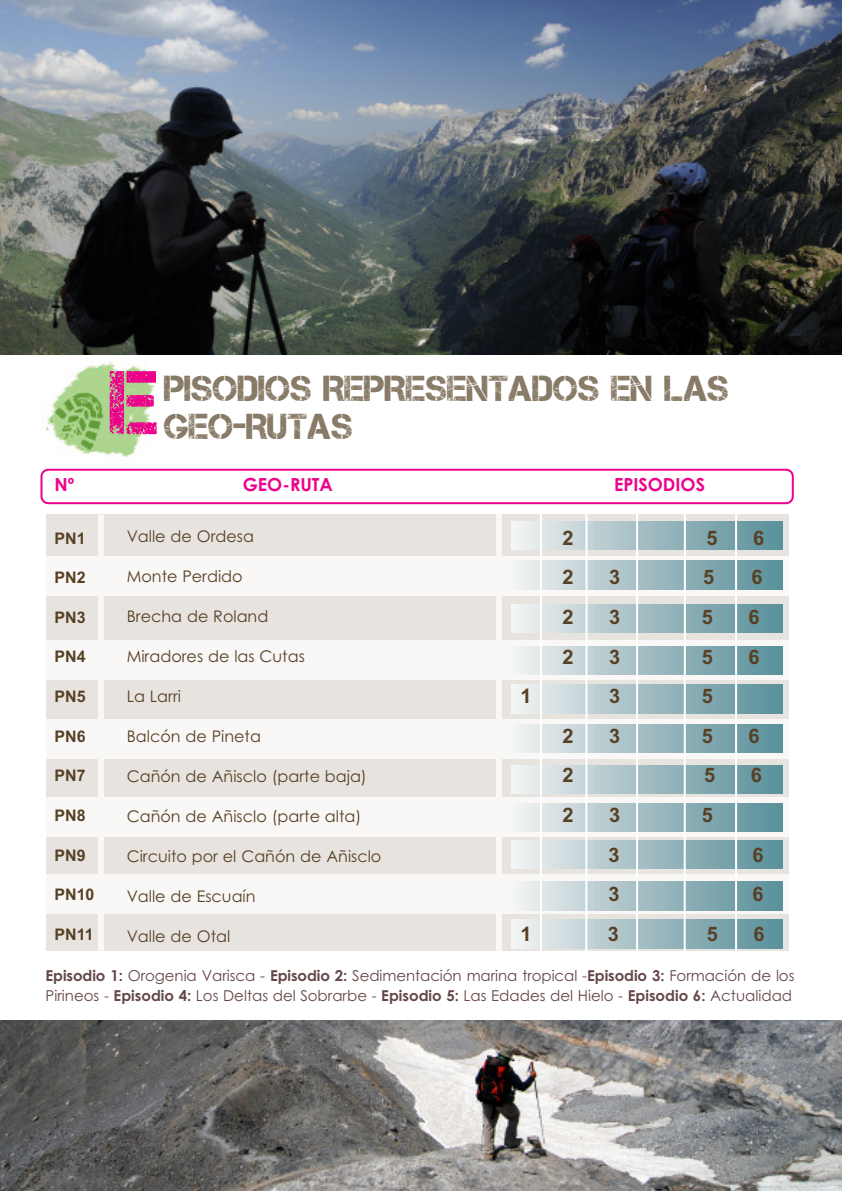
<style>
.page{position:relative;width:842px;height:1191px;background:#fff}
.page>*{position:absolute;margin:0;border:0;box-sizing:border-box;transform-origin:0 0}
.t1{font:90px "Capture Smallz";color:#ed028c}
.t2{font:36px/38px "Capture Smallz";color:#877a66}
.t3{font:700 20px "Arial";color:#574024}
.t4{font:700 18px "Century Gothic";color:#ed028c}
.t5{font:16px "Century Gothic";color:#574024}
.t6{font:700 16px "Arial";color:#574024}
.t7{font:15px/20px "Century Gothic";letter-spacing:-.005em;color:#664748}
.s1{font-weight:700}
</style>
<div class="page">
<div style="left:46px;top:514px;width:742px;height:436px;background:#e7e4e0"></div>
<div style="left:46px;top:556px;width:743px;height:39px;background:#f9f8f7"></div>
<svg style="left:41px;top:469px;width:753px;height:35px"></svg>
<img style="left:43px;top:354px;width:121px;height:103px">
<div style="left:46px;top:640px;width:743px;height:39px;background:#f9f8f7"></div>
<div style="left:46px;top:719px;width:743px;height:40px;background:#f9f8f7"></div>
<div style="left:46px;top:797px;width:743px;height:40px;background:#f9f8f7"></div>
<div style="left:46px;top:874px;width:743px;height:39px;background:#f9f8f7"></div>
<div style="left:98px;top:515px;width:6px;height:435px;background:#f9f8f7"></div>
<div style="left:511px;top:521px;width:271px;height:29px;background:linear-gradient(to right,#f1f0f1,#578d98)"></div>
<div style="left:511px;top:561px;width:271px;height:28px;background:linear-gradient(to right,#f1f0f1,#578d98)"></div>
<div style="left:511px;top:604px;width:271px;height:28px;background:linear-gradient(to right,#f1f0f1,#578d98)"></div>
<div style="left:511px;top:646px;width:271px;height:28px;background:linear-gradient(to right,#f1f0f1,#578d98)"></div>
<div style="left:511px;top:685px;width:271px;height:28px;background:linear-gradient(to right,#f1f0f1,#578d98)"></div>
<div style="left:511px;top:724px;width:271px;height:28px;background:linear-gradient(to right,#f1f0f1,#578d98)"></div>
<div style="left:511px;top:765px;width:271px;height:29px;background:linear-gradient(to right,#f1f0f1,#578d98)"></div>
<div style="left:511px;top:803px;width:271px;height:29px;background:linear-gradient(to right,#f1f0f1,#578d98)"></div>
<div style="left:511px;top:840px;width:271px;height:28px;background:linear-gradient(to right,#f1f0f1,#578d98)"></div>
<div style="left:511px;top:881px;width:271px;height:29px;background:linear-gradient(to right,#f1f0f1,#578d98)"></div>
<div style="left:511px;top:919px;width:271px;height:29px;background:linear-gradient(to right,#f1f0f1,#578d98)"></div>
<div style="left:496px;top:514px;width:6px;height:437px;background:#f9f8f7"></div>
<img style="left:0;top:0;width:842px;height:354px">
<hr style="left:540px;top:510px;width:2px;height:452px;background:#fff">
<hr style="left:585px;top:509px;width:3px;height:452px;background:#fff">
<hr style="left:636px;top:510px;width:2px;height:452px;background:#fff">
<hr style="left:684px;top:510px;width:2px;height:452px;background:#fff">
<hr style="left:735px;top:509px;width:2px;height:451px;background:#fff">
<img style="left:0;top:1020px;width:842px;height:171px">
<h1 class="t1" style="left:110px;top:350px;width:51px">E</h1>
<h2 class="t2" style="left:164px;top:369px;width:566px">PISODIOS REPRESENTADOS EN LAS<br>GEO-RUTAS</h2>
<p class="t4" style="left:54px;top:474px;width:21px">Nº</p>
<p class="t4" style="left:243px;top:474px;width:91px">GEO-RUTA</p>
<p class="t4" style="left:614px;top:474px;width:93px">EPISODIOS</p>
<p class="t5" style="left:127px;top:527px;width:129px">Valle de Ordesa</p>
<p class="t5" style="left:127px;top:567px;width:117px">Monte Perdido</p>
<p class="t5" style="left:127px;top:607px;width:143px">Brecha de Roland</p>
<p class="t5" style="left:127px;top:647px;width:180px">Miradores de las Cutas</p>
<p class="t5" style="left:127px;top:687px;width:56px">La Larri</p>
<p class="t5" style="left:127px;top:727px;width:136px">Balcón de Pineta</p>
<p class="t5" style="left:127px;top:767px;width:242px">Cañón de Añisclo (parte baja)</p>
<p class="t5" style="left:127px;top:807px;width:236px">Cañón de Añisclo (parte alta)</p>
<p class="t5" style="left:127px;top:847px;width:256px">Circuito por el Cañón de Añisclo</p>
<p class="t5" style="left:127px;top:887px;width:130px">Valle de Escuaín</p>
<p class="t5" style="left:127px;top:927px;width:105px">Valle de Otal</p>
<p class="t3" style="left:562px;top:526px;width:13px">2</p>
<p class="t3" style="left:706px;top:526px;width:13px">5</p>
<p class="t3" style="left:753px;top:526px;width:13px">6</p>
<p class="t3" style="left:562px;top:565px;width:13px">2</p>
<p class="t3" style="left:609px;top:565px;width:13px">3</p>
<p class="t3" style="left:703px;top:565px;width:13px">5</p>
<p class="t3" style="left:751px;top:565px;width:13px">6</p>
<p class="t3" style="left:562px;top:605px;width:13px">2</p>
<p class="t3" style="left:609px;top:605px;width:13px">3</p>
<p class="t3" style="left:702px;top:605px;width:13px">5</p>
<p class="t3" style="left:749px;top:605px;width:13px">6</p>
<p class="t3" style="left:562px;top:645px;width:13px">2</p>
<p class="t3" style="left:609px;top:645px;width:13px">3</p>
<p class="t3" style="left:702px;top:645px;width:13px">5</p>
<p class="t3" style="left:749px;top:645px;width:13px">6</p>
<p class="t6" style="left:55px;top:529px;width:33px">PN1</p>
<p class="t6" style="left:55px;top:568px;width:33px">PN2</p>
<p class="t6" style="left:55px;top:608px;width:33px">PN3</p>
<p class="t6" style="left:55px;top:647px;width:33px">PN4</p>
<p class="t6" style="left:55px;top:687px;width:33px">PN5</p>
<p class="t6" style="left:55px;top:727px;width:33px">PN6</p>
<p class="t6" style="left:55px;top:766px;width:33px">PN7</p>
<p class="t6" style="left:55px;top:806px;width:33px">PN8</p>
<p class="t6" style="left:55px;top:845px;width:33px">PN9</p>
<p class="t6" style="left:55px;top:885px;width:42px">PN10</p>
<p class="t6" style="left:55px;top:925px;width:41px">PN11</p>
<p class="t3" style="left:521px;top:684px;width:13px">1</p>
<p class="t3" style="left:609px;top:684px;width:13px">3</p>
<p class="t3" style="left:702px;top:684px;width:13px">5</p>
<p class="t3" style="left:562px;top:724px;width:13px">2</p>
<p class="t3" style="left:609px;top:724px;width:13px">3</p>
<p class="t3" style="left:702px;top:724px;width:13px">5</p>
<p class="t3" style="left:749px;top:724px;width:13px">6</p>
<p class="t3" style="left:562px;top:763px;width:13px">2</p>
<p class="t3" style="left:704px;top:763px;width:13px">5</p>
<p class="t3" style="left:751px;top:763px;width:13px">6</p>
<p class="t3" style="left:562px;top:803px;width:13px">2</p>
<p class="t3" style="left:609px;top:803px;width:13px">3</p>
<p class="t3" style="left:702px;top:803px;width:13px">5</p>
<p class="t3" style="left:608px;top:843px;width:13px">3</p>
<p class="t3" style="left:752px;top:843px;width:13px">6</p>
<p class="t3" style="left:608px;top:882px;width:13px">3</p>
<p class="t3" style="left:752px;top:882px;width:13px">6</p>
<p class="t3" style="left:521px;top:922px;width:13px">1</p>
<p class="t3" style="left:608px;top:922px;width:13px">3</p>
<p class="t3" style="left:707px;top:922px;width:13px">5</p>
<p class="t3" style="left:754px;top:922px;width:13px">6</p>
<p class="t7" style="left:46px;top:966px;width:750px"><span class="s1">Episodio 1:</span> Orogenia Varisca - <span class="s1">Episodio 2:</span> Sedimentación marina tropical -<span class="s1">Episodio 3:</span> Formación de los<br>Pirineos - <span class="s1">Episodio 4:</span> Los Deltas del Sobrarbe - <span class="s1">Episodio 5:</span> Las Edades del Hielo - <span class="s1">Episodio 6:</span> Actualidad</p>
</div>
